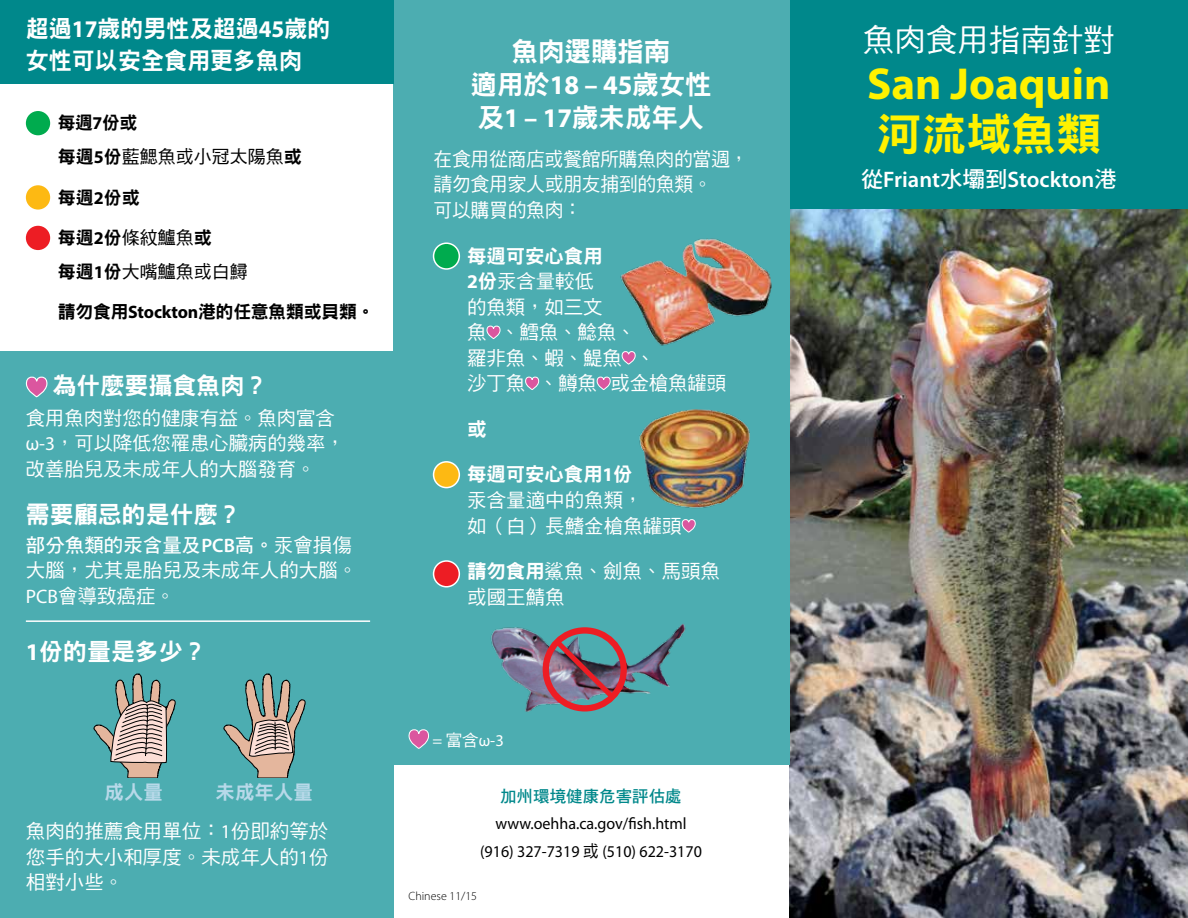
<style>
.page{position:relative;width:1188px;height:918px;background:#fff}
.page>*{position:absolute;margin:0;border:0;box-sizing:border-box;transform-origin:0 0}
.t1{font:700 45px "Myriad Pro";color:#fff200}
.t2{font:45px "DF Hei Std W9";color:#fff200}
.t3{font:31.5px "DF Hei Std W5";color:#fff}
.t4{font:27px/33px "DF Hei Std W9";color:#fff;text-align:center}
.t5{font:24px/31.5px "DF Hei Std W9";color:#fff;scale:.96 1}
.t6{font:24px "DF Hei Std W9";color:#fff}
.t7{font:600 22.5px "Myriad Pro";color:#fff}
.t8{font:19.5px/25.5px "DF Hei Std W5";color:#fff}
.t9{font:19.5px/25.5px "DF Hei Std W5";letter-spacing:-.02em;color:#fff}
.t10{font:19.5px "DF Hei Std W7";color:#fff}
.t11{font:19.5px "DF Hei Std W9";letter-spacing:-.01em;color:#fff}
.t12{font:19.5px "DF Hei Std W9";color:#b8d9e9}
.t13{font:18px "DF Hei Std W9";letter-spacing:-.01em;color:#000}
.t14{font:18px "DF Hei Std W5";color:#000}
.t15{font:16.5px/27.8px "Myriad Pro";color:#000;text-align:center}
.t16{font:16.5px "DF Hei Std W7";color:#00888b}
.t17{font:16.5px "Myriad Pro";color:#fff}
.t18{font:300 12px "Myriad Pro";color:#000}
.s1{font-family:"Myriad Pro";font-weight:700}
.s2{font-family:"DF Hei Std W9"}
.s3{font-family:"DF Hei Std W5"}
.s4{font-family:"Myriad Pro"}
.s5{font-family:"Myriad Pro";font-weight:600}
.s6{font-family:"DF Hei Std W7";font-weight:400}
</style>
<div class="page">
<img style="left:790px;top:208px;width:398px;height:710px">
<div style="left:790px;top:0;width:398px;height:208px;background:#00888b"></div>
<div style="left:393px;top:0;width:397px;height:765px;background:#4cadb1"></div>
<div style="left:0;top:0;width:393px;height:84px;background:#00888b"></div>
<svg style="left:486px;top:325px;width:15px;height:14px"></svg>
<svg style="left:525px;top:376px;width:14px;height:14px"></svg>
<svg style="left:596px;top:376px;width:15px;height:14px"></svg>
<svg style="left:681px;top:519px;width:15px;height:14px"></svg>
<div style="left:434px;top:243px;width:25px;height:26px;background:#00ab4e;border-radius:50%"></div>
<div style="left:433px;top:242px;width:27px;height:28px;border:2px solid #fff;border-radius:50%"></div>
<div style="left:434px;top:462px;width:25px;height:26px;background:#fdb913;border-radius:50%"></div>
<div style="left:433px;top:461px;width:27px;height:27px;border:2px solid #fff;border-radius:50%"></div>
<div style="left:434px;top:561px;width:25px;height:26px;background:#ed1d24;border-radius:50%"></div>
<div style="left:433px;top:560px;width:27px;height:28px;border:2px solid #fff;border-radius:50%"></div>
<img style="left:639px;top:409px;width:111px;height:99px">
<img style="left:620px;top:238px;width:152px;height:127px">
<div style="left:0;top:351px;width:393px;height:567px;background:#4cadb1"></div>
<img style="left:491px;top:624px;width:195px;height:88px">
<div style="left:543px;top:627px;width:84px;height:85px;border:6px solid #ed1d24;border-radius:50%"></div>
<img style="left:549px;top:633px;width:72px;height:72px">
<hr style="left:26px;top:620px;width:344px;height:2px;background:#fff">
<div style="left:26px;top:111px;width:24px;height:24px;background:#00ab4e;border-radius:50%"></div>
<div style="left:26px;top:185px;width:24px;height:25px;background:#fdb913;border-radius:50%"></div>
<div style="left:26px;top:226px;width:24px;height:24px;background:#ed1d24;border-radius:50%"></div>
<svg style="left:26px;top:376px;width:22px;height:22px"></svg>
<svg style="left:94px;top:673px;width:82px;height:104px"></svg>
<svg style="left:224px;top:673px;width:82px;height:104px"></svg>
<svg style="left:409px;top:729px;width:20px;height:20px"></svg>
<p class="t5" style="left:26px;top:12px;width:319px">超過<span class="s1">17</span>歲的男性及超過<span class="s1">45</span>歲的女性可以安全食用更多魚肉</p>
<p class="t13" style="left:58px;top:113px;width:81px">每週<span class="s1">7</span>份或</p>
<p class="t14" style="left:58px;top:147px;width:245px"><span class="s2">每週</span><span class="s1">5</span><span class="s2">份</span>藍鰓魚或小冠太陽魚<span class="s2">或</span></p>
<p class="t13" style="left:58px;top:187px;width:83px">每週<span class="s1">2</span>份或</p>
<p class="t13" style="left:58px;top:228px;width:155px">每週<span class="s1">2</span>份<span class="s3">條紋鱸魚</span>或</p>
<p class="t14" style="left:58px;top:262px;width:191px"><span class="s2">每週</span><span class="s1">1</span><span class="s2">份</span>大嘴鱸魚或白鱘</p>
<p class="t13" style="left:58px;top:302px;width:318px">請勿食用<span class="s1">Stockton</span>港的任意魚類或貝類。</p>
<p class="t6" style="left:52px;top:373px;width:217px">為什麼要攝食魚肉？</p>
<p class="t8" style="left:26px;top:405px;width:320px">食用魚肉對您的健康有益。魚肉富含<span class="s4">ω-3</span>，可以降低您罹患心臟病的幾率，改善胎兒及未成年人的大腦發育。</p>
<p class="t6" style="left:26px;top:501px;width:217px">需要顧忌的是什麼？</p>
<p class="t10" style="left:26px;top:534px;width:328px">部分魚類的汞含量及<span class="s5">PCB</span>高。<span class="s3">汞會損傷</span></p>
<p class="t8" style="left:26px;top:557px;width:333px">大腦，尤其是胎兒及未成年人的大腦。<br><span class="s4">PCB</span>會導致癌症。</p>
<p class="t6" style="left:26px;top:638px;width:183px"><span class="s1">1</span>份的量是多少？</p>
<p class="t12" style="left:105px;top:782px;width:60px">成人量</p>
<p class="t12" style="left:216px;top:782px;width:99px">未成年人量</p>
<p class="t8" style="left:26px;top:818px;width:304px;text-align:justify">魚肉的推薦食用單位：<span class="s4">1</span>份即約等於您手的大小和厚度。未成年人的<span class="s4">1</span>份相對小些。</p>
<h3 class="t4" style="left:470px;top:34px;width:243px">魚肉選購指南<br>適用於<span class="s1">18 – 45</span>歲女性及<span class="s1">1 – 17</span>歲未成年人</h3>
<p class="t9" style="left:434px;top:146px;width:316px">在食用從商店或餐館所購魚肉的當週，請勿食用家人或朋友捕到的魚類。<br>可以購買的魚肉：</p>
<p class="t11" style="left:467px;top:245px;width:137px">每週可安心食用</p>
<p class="t8" style="left:467px;top:268px;width:261px"><span class="s1">2</span><span class="s2">份</span>汞含量較低<br>的魚類，如三文<br>魚 、鱈魚、鯰魚、<br>羅非魚、蝦、鯷魚 、<br>沙丁魚 、鱒魚 或金槍魚罐頭</p>
<p class="t11" style="left:467px;top:418px;width:21px">或</p>
<p class="t11" style="left:467px;top:464px;width:167px">每週可安心食用<span class="s1">1</span>份</p>
<p class="t8" style="left:467px;top:487px;width:216px">汞含量適中的魚類，<br>如（白）長鰭金槍魚罐頭</p>
<p class="t8" style="left:467px;top:558px;width:254px"><span class="s2">請勿食用</span>鯊魚、劍魚、馬頭魚或國王鯖魚</p>
<p class="t17" style="left:432px;top:730px;width:73px">= <span class="s3">富含</span>ω-3</p>
<p class="t16" style="left:500px;top:787px;width:183px">加州環境健康危害評估處</p>
<p class="t15" style="left:480px;top:810px;width:223px">www.oehha.ca.gov/fish.html (916) 327-7319 <span class="s3">或</span> (510) 622-3170</p>
<p class="t18" style="left:409px;top:889px;width:70px">Chinese 11/15</p>
<h2 class="t3" style="left:863px;top:23px;width:253px">魚肉食用指南針對</h2>
<h1 class="t1" style="left:867px;top:55px;width:245px">San Joaquin</h1>
<h1 class="t2" style="left:876px;top:110px;width:226px">河流域魚類</h1>
<p class="t7" style="left:861px;top:165px;width:258px"><span class="s6">從</span>Friant<span class="s6">水壩到</span>Stockton<span class="s6">港</span></p>
</div>
